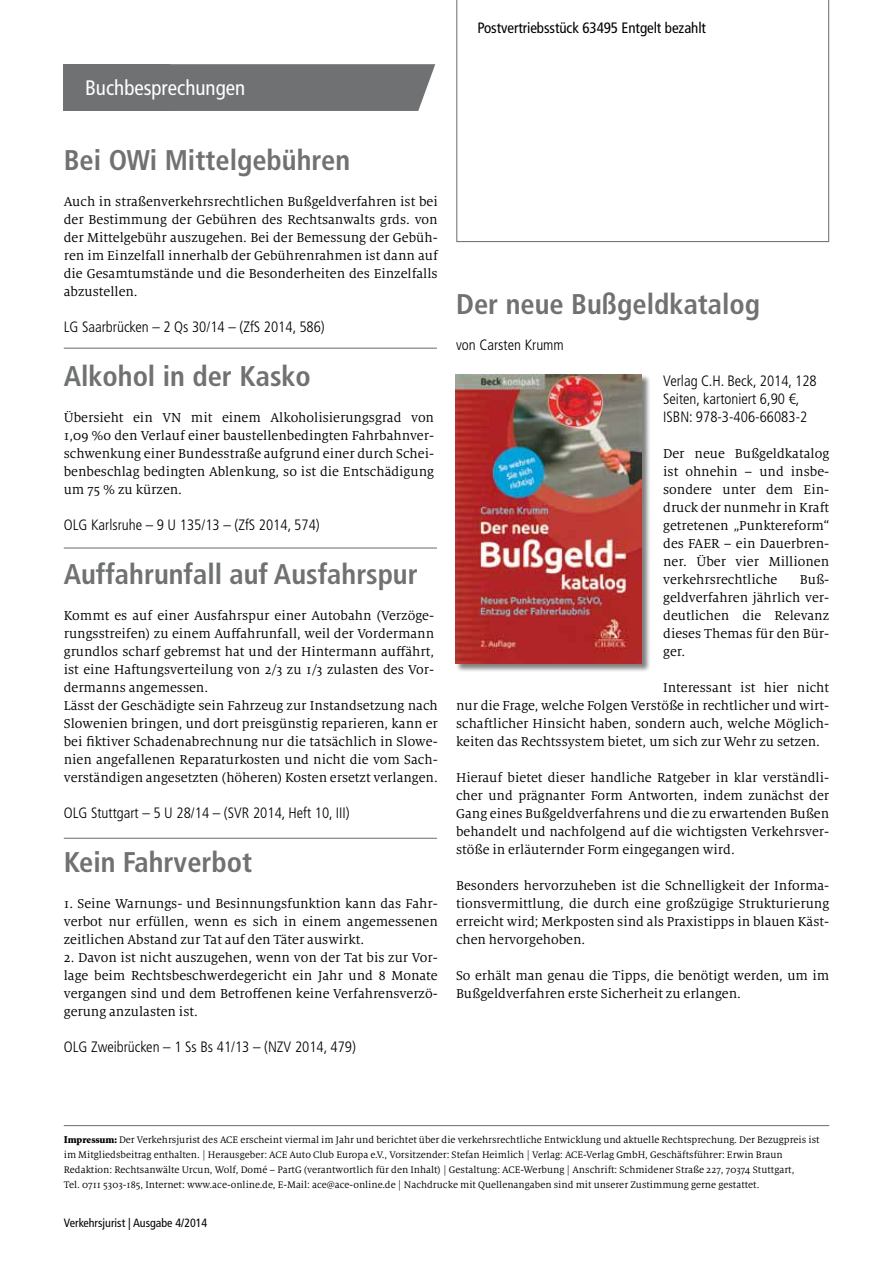
<style>
.page{position:relative;width:893px;height:1263px;background:#fff}
.page>*{position:absolute;margin:0;border:0;box-sizing:border-box;transform-origin:0 0}
.t1{font:700 condensed 28.5px "Frutiger LT";color:#707172}
.t2{font:condensed 21px "Frutiger LT";color:#fff}
.t3{font:300 condensed 15px/18px "Frutiger LT";color:#000}
.t4{font:condensed 15px "Frutiger LT";letter-spacing:-.005em;color:#000}
.t5{font:14.25px/18px "Milo Serif OT";color:#000;text-align:justify}
.t6{font:condensed 12px "Frutiger LT";color:#000}
.t7{font:10.5px/15px "Milo Serif OT";color:#000}
.s1{font-family:"Minion Std";font-weight:900}
</style>
<div class="page">
<div style="left:64px;top:64px;width:106px;height:47px;background:#707172"></div>
<div style="left:170px;top:64px;width:265px;height:47px;background:#707172"></div>
<svg style="left:456px;top:0;width:373px;height:242px"></svg>
<hr style="left:64px;top:1125px;width:765px;height:1px;background:#707172">
<div style="left:455px;top:374px;width:196px;height:298px;background:#000;opacity:.5"></div>
<img style="left:455px;top:374px;width:187px;height:289px">
<hr style="left:64px;top:348px;width:373px;height:1px;background:#707172">
<hr style="left:64px;top:547px;width:373px;height:1px;background:#707172">
<hr style="left:64px;top:838px;width:373px;height:1px;background:#707172">
<h2 class="t2" style="left:85px;top:76px;width:162px">Buchbesprechungen</h2>
<p class="t4" style="left:478px;top:19px;width:230px">Postvertriebsstück 63495 Entgelt bezahlt</p>
<h1 class="t1" style="left:64px;top:143px;width:288px">Bei OWi Mittelgebühren</h1>
<p class="t5" style="left:64px;top:193px;width:375px">Auch in straßenverkehrsrechtlichen Bußgeldverfahren ist bei der Bestimmung der Gebühren des Rechtsanwalts grds. von der Mittelgebühr auszugehen. Bei der Bemessung der Gebüh&shy;ren im Einzelfall innerhalb der Gebührenrahmen ist dann auf die Gesamtumstände und die Besonderheiten des Einzelfalls abzustellen.</p>
<p class="t3" style="left:64px;top:318px;width:263px">LG Saarbrücken – 2 Qs 30/14 – (ZfS 2014, 586)</p>
<h1 class="t1" style="left:64px;top:359px;width:249px">Alkohol in der Kasko</h1>
<p class="t5" style="left:64px;top:409px;width:372px">Übersieht ein VN mit einem Alkoholisierungsgrad von 1,09 %o den Verlauf einer baustellenbedingten Fahrbahnver&shy;schwenkung einer Bundesstraße aufgrund einer durch Schei&shy;benbeschlag bedingten Ablenkung, so ist die Entschädigung um 75 % zu kürzen.</p>
<p class="t3" style="left:64px;top:516px;width:258px">OLG Karlsruhe – 9 U 135/13 – (ZfS 2014, 574)</p>
<h1 class="t1" style="left:64px;top:557px;width:355px">Auffahrunfall auf Ausfahrspur</h1>
<p class="t5" style="left:64px;top:607px;width:375px;text-align:left">Kommt es auf einer Ausfahrspur einer Autobahn (Verzöge&shy;rungsstreifen) zu einem Auffahrunfall, weil der Vordermann grundlos scharf gebremst hat und der Hintermann auffährt, ist eine Haftungsverteilung von 2/3 zu 1/3 zulasten des Vor&shy;dermanns angemessen.<br>Lässt der Geschädigte sein Fahrzeug zur Instandsetzung nach Slowenien bringen, und dort preisgünstig reparieren, kann er bei fiktiver Schadenabrechnung nur die tatsächlich in Slowe&shy;nien angefallenen Reparaturkosten und nicht die vom Sach&shy;verständigen angesetzten (höheren) Kosten ersetzt verlangen.</p>
<p class="t3" style="left:64px;top:804px;width:288px">OLG Stuttgart – 5 U 28/14 – (SVR 2014, Heft 10, III)</p>
<h1 class="t1" style="left:64px;top:845px;width:190px">Kein Fahrverbot</h1>
<p class="t5" style="left:64px;top:895px;width:375px">1. Seine Warnungs- und Besinnungsfunktion kann das Fahr&shy;verbot nur erfüllen, wenn es sich in einem angemessenen zeitlichen Abstand zur Tat auf den Täter auswirkt.</p>
<p class="t5" style="left:64px;top:949px;width:375px">2. Davon ist nicht auszugehen, wenn von der Tat bis zur Vor&shy;lage beim Rechtsbeschwerdegericht ein Jahr und 8 Monate vergangen sind und dem Betroffenen keine Verfahrensverzö&shy;gerung anzulasten ist.</p>
<p class="t3" style="left:64px;top:1038px;width:294px">OLG Zweibrücken – 1 Ss Bs 41/13 – (NZV 2014, 479)</p>
<h1 class="t1" style="left:456px;top:287px;width:306px">Der neue Bußgeldkatalog</h1>
<p class="t3" style="left:456px;top:336px;width:109px">von Carsten Krumm</p>
<p class="t3" style="left:663px;top:372px;width:155px">Verlag C.H. Beck, 2014, 128<br>Seiten, kartoniert 6,90 €,<br>ISBN: 978-3-406-66083-2</p>
<p class="t5" style="left:663px;top:445px;width:168px">Der neue Bußgeldkatalog ist ohnehin – und insbe&shy;sondere unter dem Ein&shy;druck der nunmehr in Kraft getretenen „Punktereform“ des FAER – ein Dauerbren&shy;ner. Über vier Millionen verkehrsrechtliche</p>
<p class="t5" style="left:663px;top:571px;width:168px;text-indent:137px">Buß&shy;geldverfahren jährlich ver&shy;deutlichen die Relevanz dieses Themas für den Bür&shy;ger.</p>
<p class="t5" style="left:456px;top:679px;width:375px;text-indent:207px">Interessant ist hier nicht nur die Frage, welche Folgen Verstöße in rechtlicher und wirt&shy;schaftlicher Hinsicht haben, sondern auch, welche Möglich&shy;keiten das Rechtssystem bietet, um sich zur Wehr zu setzen.</p>
<p class="t5" style="left:456px;top:769px;width:375px">Hierauf bietet dieser handliche Ratgeber in klar verständli&shy;cher und prägnanter Form Antworten, indem zunächst der Gang eines Bußgeldverfahrens und die zu erwartenden Bußen behandelt und nachfolgend auf die wichtigsten Verkehrsver&shy;stöße in erläuternder Form eingegangen wird.</p>
<p class="t5" style="left:456px;top:877px;width:375px">Besonders hervorzuheben ist die Schnelligkeit der Informa&shy;tionsvermittlung, die durch eine großzügige Strukturierung erreicht wird; Merkposten sind als Praxistipps in blauen Käst&shy;chen hervorgehoben.</p>
<p class="t5" style="left:456px;top:967px;width:375px">So erhält man genau die Tipps, die benötigt werden, um im<br>Bußgeldverfahren erste Sicherheit zu erlangen.</p>
<p class="t7" style="left:64px;top:1132px;width:757px"><span class="s1">Impressum:</span> Der Verkehrsjurist des ACE erscheint viermal im Jahr und berichtet über die verkehrsrechtliche Entwicklung und aktuelle Rechtsprechung. Der Bezugpreis ist im Mitgliedsbeitrag enthalten. | Herausgeber: ACE Auto Club Europa e.V., Vorsitzender: Stefan Heimlich | Verlag: ACE-Verlag GmbH, Geschäftsführer: Erwin Braun Redaktion: Rechtsanwälte Urcun, Wolf, Domé – PartG (verantwortlich für den Inhalt) | Gestaltung: ACE-Werbung | Anschrift: Schmidener Straße 227, 70374 Stuttgart,<br>Tel. 0711 5303-185, Internet: www.ace-online.de, E-Mail: ace@ace-online.de | Nachdrucke mit Quellenangaben sind mit unserer Zustimmung gerne gestattet.</p>
<p class="t6" style="left:64px;top:1216px;width:145px">Verkehrsjurist | Ausgabe 4/2014</p>
</div>
